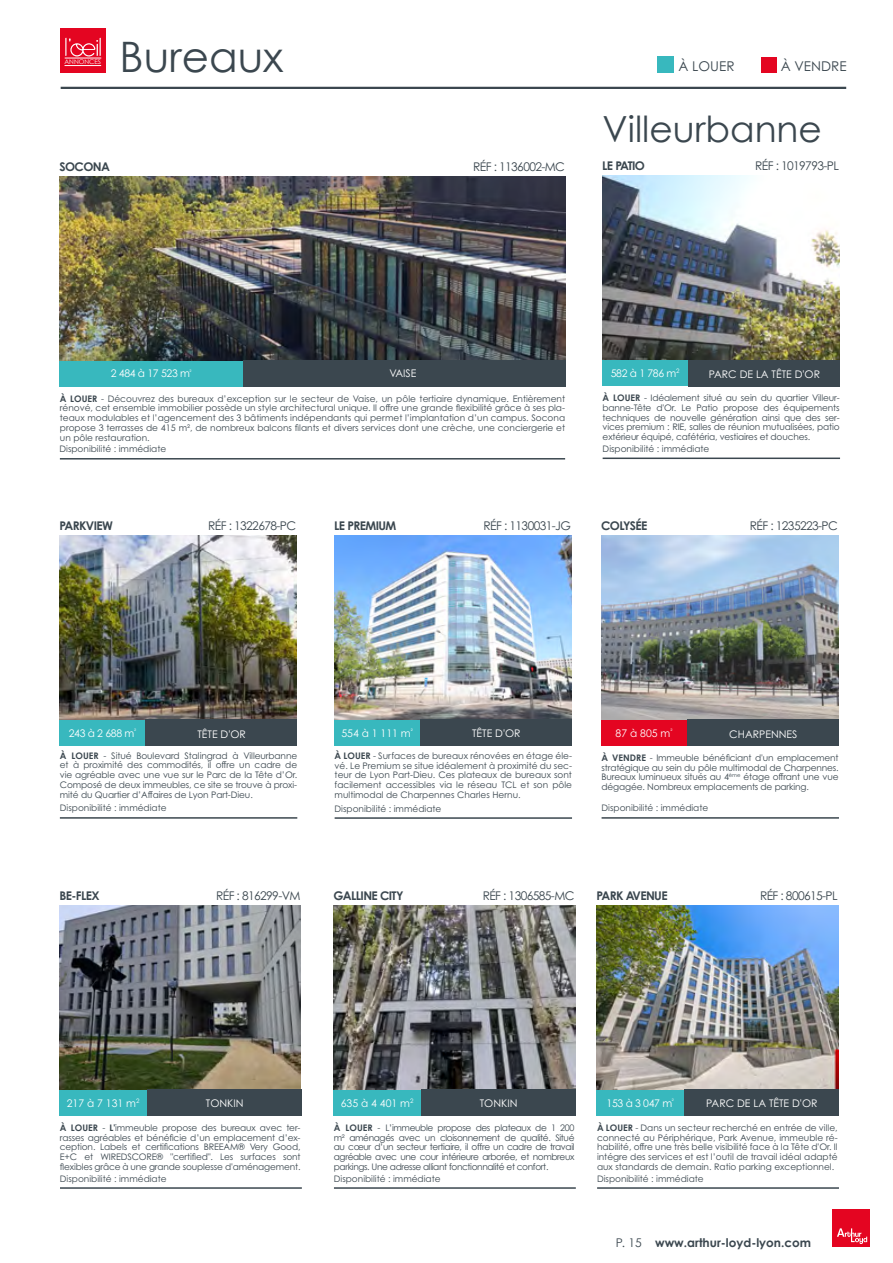
<style>
.page{position:relative;width:893px;height:1263px;background:#fff}
.page>*{position:absolute;margin:0;border:0;box-sizing:border-box;transform-origin:0 0}
.t1{font:42px "Century Gothic";color:#3b474f}
.t2{font:36px "Century Gothic";color:#3b474f}
.t3{font:13.5px "Century Gothic Pro";color:#3b474f}
.t4{font:12px "Century Gothic Pro";letter-spacing:-.05em;color:#3b474f}
.t5{font:700 12px "Century Gothic Pro";letter-spacing:-.05em;color:#3b474f}
.t6{font:700 12px "Century Gothic";color:#3b474f}
.t7{font:10.5px "Century Gothic Pro";color:#fff}
.t8{font:9px/9.8px "Century Gothic Pro";color:#3b474f;text-align:justify}
.t9{font:9px/9.8px "Century Gothic";letter-spacing:-.04em;color:#3b474f;text-align:justify}
.t10{font:6.45px "Century Gothic";color:#fff}
.t11{font:6.15px "Century Gothic Pro";color:#fff}
.s1{font-family:"Century Gothic";font-weight:700}
.s2{font-weight:700}
.s3{font-family:"Century Gothic Pro"}
.s4{font-weight:400}
</style>
<div class="page">
<div style="left:832px;top:1209px;width:38px;height:38px;background:#e40521"></div>
<svg style="left:837px;top:1228px;width:30px;height:16px"></svg>
<div style="left:60px;top:28px;width:46px;height:45px;background:#e40521"></div>
<svg style="left:65px;top:38px;width:36px;height:19px"></svg>
<hr style="left:65px;top:58px;width:36px;height:1px;background:#fff">
<hr style="left:65px;top:65px;width:36px;height:1px;background:#fff">
<hr style="left:61px;top:87px;width:785px;height:2px;background:#3b474f">
<div style="left:761px;top:57px;width:15px;height:16px;background:#e40521"></div>
<div style="left:658px;top:56px;width:16px;height:17px;background:#38b8be"></div>
<img style="left:60px;top:176px;width:505px;height:184px">
<div style="left:243px;top:360px;width:322px;height:27px;background:#3b474f"></div>
<div style="left:60px;top:361px;width:183px;height:26px;background:#38b8be"></div>
<hr style="left:60px;top:458px;width:505px;height:1px;background:#3b474f">
<img style="left:602px;top:176px;width:238px;height:184px">
<div style="left:688px;top:360px;width:152px;height:26px;background:#3b474f"></div>
<div style="left:602px;top:360px;width:86px;height:26px;background:#38b8be"></div>
<hr style="left:603px;top:457px;width:237px;height:2px;background:#3b474f">
<img style="left:597px;top:905px;width:241px;height:184px">
<div style="left:684px;top:1089px;width:154px;height:27px;background:#3b474f"></div>
<hr style="left:597px;top:1187px;width:242px;height:2px;background:#3b474f">
<div style="left:597px;top:1090px;width:87px;height:26px;background:#38b8be"></div>
<img style="left:334px;top:536px;width:238px;height:184px">
<div style="left:420px;top:720px;width:152px;height:26px;background:#3b474f"></div>
<div style="left:334px;top:720px;width:86px;height:26px;background:#38b8be"></div>
<hr style="left:335px;top:817px;width:237px;height:2px;background:#3b474f">
<img style="left:601px;top:535px;width:238px;height:185px">
<div style="left:687px;top:720px;width:152px;height:26px;background:#3b474f"></div>
<div style="left:601px;top:720px;width:86px;height:26px;background:#e40521"></div>
<hr style="left:602px;top:817px;width:237px;height:2px;background:#3b474f">
<img style="left:60px;top:535px;width:237px;height:185px">
<div style="left:145px;top:720px;width:152px;height:26px;background:#3b474f"></div>
<div style="left:60px;top:720px;width:85px;height:26px;background:#38b8be"></div>
<hr style="left:60px;top:817px;width:237px;height:2px;background:#3b474f">
<img style="left:60px;top:905px;width:240px;height:184px">
<div style="left:147px;top:1089px;width:154px;height:27px;background:#3b474f"></div>
<hr style="left:60px;top:1187px;width:242px;height:2px;background:#3b474f">
<div style="left:60px;top:1090px;width:87px;height:26px;background:#38b8be"></div>
<img style="left:334px;top:905px;width:241px;height:184px">
<div style="left:421px;top:1089px;width:154px;height:27px;background:#3b474f"></div>
<hr style="left:334px;top:1187px;width:242px;height:2px;background:#3b474f">
<div style="left:333px;top:1090px;width:88px;height:26px;background:#38b8be"></div>
<p class="t10" style="left:65px;top:58px;width:38px">ANNONCES</p>
<h1 class="t1" style="left:120px;top:31px;width:165px">Bureaux</h1>
<h3 class="t5" style="left:60px;top:159px;width:52px">SOCONA</h3>
<h3 class="t4" style="left:473px;top:159px;width:93px">RÉF : 1136002-MC</h3>
<h3 class="t3" style="left:679px;top:57px;width:57px">À LOUER</h3>
<h3 class="t3" style="left:781px;top:57px;width:67px">À VENDRE</h3>
<h2 class="t2" style="left:602px;top:107px;width:221px">Villeurbanne</h2>
<h3 class="t5" style="left:602px;top:159px;width:44px">LE PATIO</h3>
<h3 class="t4" style="left:755px;top:159px;width:85px">RÉF : 1019793-PL</h3>
<p class="t7" style="left:111px;top:367px;width:81px">2 484 à 17 523 m</p>
<p class="t7" style="left:389px;top:367px;width:29px">VAISE</p>
<p class="t11" style="left:190px;top:368px;width:4px">²</p>
<p class="t7" style="left:611px;top:367px;width:70px">582 à 1 786 m<sup>2</sup></p>
<p class="t7" style="left:709px;top:368px;width:113px">PARC DE LA TÊTE D'OR</p>
<p class="t8" style="left:60px;top:393px;width:507px"><span class="s1">À LOUER</span> - Découvrez des bureaux d’exception sur le secteur de Vaise, un pôle tertiaire dynamique. Entièrement rénové, cet ensemble immobilier possède un style architectural unique. Il offre une grande flexibilité grâce à ses pla&shy;teaux modulables et l’agencement des 3 bâtiments indépendants qui permet l’implantation d’un campus. Socona propose 3 terrasses de 415 m², de nombreux balcons filants et divers services dont une crèche, une conciergerie et un pôle restauration.</p>
<p class="t8" style="left:603px;top:393px;width:239px"><span class="s1">À LOUER</span> - Idéalement situé au sein du quartier Villeur&shy;banne-Tête d'Or. Le Patio propose des équipements techniques de nouvelle génération ainsi que des ser&shy;vices premium : RIE, salles de réunion mutualisées, patio extérieur équipé, cafétéria, vestiaires et douches.</p>
<p class="t8" style="left:60px;top:444px;width:108px">Disponibilité : immédiate</p>
<p class="t8" style="left:603px;top:443px;width:108px">Disponibilité : immédiate</p>
<h3 class="t5" style="left:60px;top:518px;width:55px">PARKVIEW</h3>
<h3 class="t4" style="left:208px;top:518px;width:89px">RÉF : 1322678-PC</h3>
<h3 class="t5" style="left:334px;top:518px;width:64px">LE PREMIUM</h3>
<h3 class="t4" style="left:484px;top:518px;width:89px">RÉF : 1130031-JG</h3>
<h3 class="t5" style="left:601px;top:518px;width:48px">COLYSÉE</h3>
<h3 class="t4" style="left:750px;top:518px;width:89px">RÉF : 1235223-PC</h3>
<p class="t7" style="left:197px;top:727px;width:50px">TÊTE D'OR</p>
<p class="t8" style="left:60px;top:750px;width:239px"><span class="s1">À LOUER</span> - Situé Boulevard Stalingrad à Villeurbanne et à proximité des commodités, il offre un cadre de vie agréable avec une vue sur le Parc de la Tête d’Or.<br>Composé de deux immeubles, ce site se trouve à proxi&shy;mité du Quartier d’Affaires de Lyon Part-Dieu.</p>
<p class="t7" style="left:69px;top:726px;width:69px">243 à 2 688 m<sup>²</sup></p>
<p class="t7" style="left:341px;top:726px;width:73px">554 à 1 111 m<sup>²</sup></p>
<p class="t7" style="left:472px;top:727px;width:50px">TÊTE D'OR</p>
<p class="t7" style="left:616px;top:726px;width:58px">87 à 805 m<sup>²</sup></p>
<p class="t7" style="left:729px;top:727px;width:70px">CHARPENNES</p>
<p class="t8" style="left:335px;top:751px;width:239px"><span class="s1">À LOUER</span> - Surfaces de bureaux rénovées en étage éle&shy;vé. Le Premium se situe idéalement à proximité du sec&shy;teur de Lyon Part-Dieu. Ces plateaux de bureaux sont facilement accessibles via le réseau TCL et son pôle multimodal de Charpennes Charles Hernu.</p>
<p class="t8" style="left:602px;top:753px;width:239px"><span class="s1">À VENDRE</span> - Immeuble bénéficiant d'un emplacement stratégique au sein du pôle multimodal de Charpennes.<br>Bureaux luminueux situés au 4<sup>ème</sup> étage offrant une vue dégagée. Nombreux emplacements de parking.</p>
<p class="t8" style="left:60px;top:803px;width:108px">Disponibilité : immédiate</p>
<p class="t8" style="left:335px;top:803px;width:108px">Disponibilité : immédiate</p>
<p class="t8" style="left:602px;top:803px;width:108px">Disponibilité : immédiate</p>
<h3 class="t5" style="left:60px;top:888px;width:42px">BE-FLEX</h3>
<h3 class="t4" style="left:216px;top:888px;width:86px">RÉF : 816299-VM</h3>
<h3 class="t5" style="left:333px;top:888px;width:71px">GALLINE CITY</h3>
<h3 class="t4" style="left:483px;top:888px;width:93px">RÉF : 1306585-MC</h3>
<h3 class="t5" style="left:597px;top:888px;width:72px">PARK AVENUE</h3>
<h3 class="t4" style="left:760px;top:888px;width:79px">RÉF : 800615-PL</h3>
<p class="t7" style="left:67px;top:1096px;width:74px">217 à 7 131 m<sup>2</sup></p>
<p class="t7" style="left:206px;top:1097px;width:39px">TONKIN</p>
<p class="t7" style="left:341px;top:1096px;width:74px">635 à 4 401 m<sup>2</sup></p>
<p class="t7" style="left:480px;top:1097px;width:39px">TONKIN</p>
<p class="t7" style="left:607px;top:1096px;width:69px">153 à 3 047 m<sup>²</sup></p>
<p class="t7" style="left:706px;top:1097px;width:113px">PARC DE LA TÊTE D'OR</p>
<p class="t8" style="left:60px;top:1122px;width:242px"><span class="s1">À LOUER</span> - <span class="s1">L'</span>immeuble propose des bureaux avec ter&shy;rasses agréables et bénéficie d’un emplacement d’ex&shy;ception. Labels et certifications BREEAM® Very Good, E+C et WIREDSCORE® "certified". Les surfaces sont flexibles grâce à une grande souplesse d'aménagement.</p>
<p class="t9" style="left:334px;top:1122px;width:242px"><span class="s2">À LOUER</span> <span class="s3">-</span> L’immeuble propose des plateaux de 1 200 m² aménagés avec un cloisonnement de qualité. Situé au cœur d’un secteur tertiaire, il offre un cadre de travail agréable avec une cour intérieure arborée, et nombreux parkings. Une adresse alliant fonctionnalité et confort.</p>
<p class="t8" style="left:597px;top:1122px;width:242px"><span class="s1">À LOUER</span> - Dans un secteur recherché en entrée de ville, connecté au Périphérique, Park Avenue, immeuble ré&shy;habilité, offre une très belle visibilité face à la Tête d'Or. Il intégre des services et est l’outil de travail idéal adapté aux standards de demain. Ratio parking exceptionnel.</p>
<p class="t8" style="left:60px;top:1174px;width:108px">Disponibilité : immédiate</p>
<p class="t8" style="left:334px;top:1174px;width:108px">Disponibilité : immédiate</p>
<p class="t8" style="left:597px;top:1174px;width:108px">Disponibilité : immédiate</p>
<h3 class="t6" style="left:616px;top:1235px;width:197px"><span class="s4">P. 15</span> www.arthur-loyd-lyon.com</h3>
</div>
